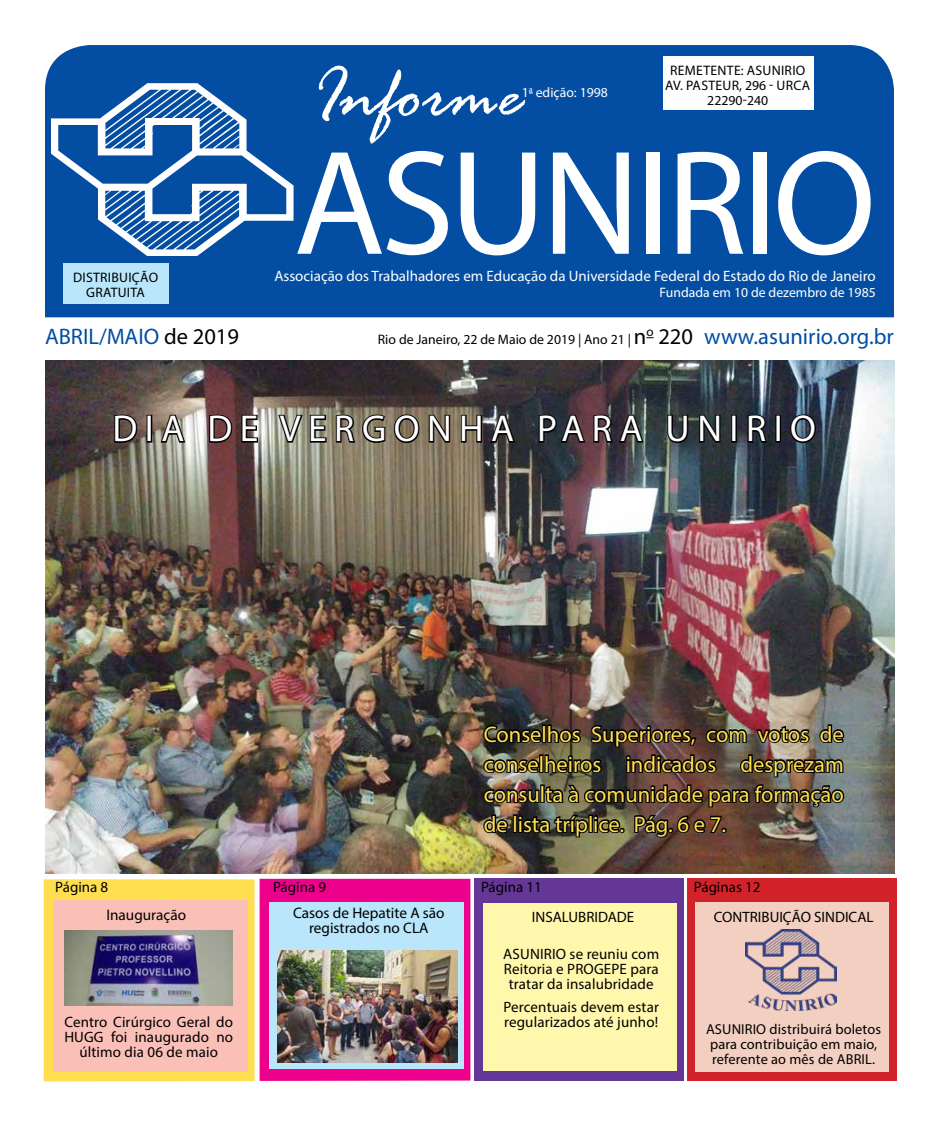
<style>
.page{position:relative;width:939px;height:1124px;background:#fff}
.page>*{position:absolute;margin:0;border:0;box-sizing:border-box;transform-origin:0 0}
.t1{font:150px "Myriad Pro";letter-spacing:-.035em;color:#fff}
.t2{font:italic 75.38px "Rage";color:#fff}
.t3{font:37.5px "Myriad Pro";letter-spacing:.2em;color:#fff}
.t4{font:22.5px/30px "Myriad Pro";color:#ffdf4f;text-align:justify}
.t5{font:22.5px "Myriad Pro";color:#034ea2}
.t6{font:22.5px "Myriad Pro";color:#000}
.t7{font:15.25px/15px "Myriad Pro";color:#000;text-align:center}
.t8{font:15px/15px "Myriad Pro";letter-spacing:.01em;color:#000}
.t9{font:15px "Myriad Pro";color:#fff}
.t10{font:14.38px/15px "Myriad Pro";letter-spacing:.01em;color:#000}
.t11{font:13.75px/15px "Myriad Pro";letter-spacing:.02em;color:#000;text-align:center}
.t12{font:13.75px "Myriad Pro";color:#fff}
.t13{font:13.75px "Myriad Pro";color:#000}
.s1{color:#000}
.s2{font-size:22.5px}
</style>
<div class="page">
<div style="left:260px;top:878px;width:210px;height:202px;background:#ec008c"></div>
<div style="left:269px;top:902px;width:195px;height:166px;background:#b9e6fa"></div>
<img style="left:45px;top:360px;width:849px;height:513px">
<div style="left:45px;top:45px;width:849px;height:272px;background:#034ea2"></div>
<svg style="left:51px;top:83px;width:243px;height:173px"></svg>
<div style="left:663px;top:56px;width:150px;height:54px;background:#fff"></div>
<div style="left:688px;top:878px;width:209px;height:201px;background:#d2232a"></div>
<div style="left:695px;top:901px;width:194px;height:170px;background:#f3cfc1"></div>
<div style="left:475px;top:878px;width:209px;height:201px;background:#643695"></div>
<div style="left:483px;top:903px;width:193px;height:167px;background:#fff7ac"></div>
<div style="left:44px;top:879px;width:211px;height:202px;background:#ffdf4f"></div>
<div style="left:63px;top:264px;width:106px;height:40px;background:#b9e6fa"></div>
<div style="left:53px;top:900px;width:195px;height:171px;background:#fabfb7"></div>
<img style="left:64px;top:930px;width:168px;height:75px">
<img style="left:277px;top:950px;width:180px;height:112px">
<img style="left:482px;top:633px;width:363px;height:294px">
<svg style="left:113px;top:413px;width:26px;height:31px"></svg>
<div style="left:147px;top:415px;width:5px;height:27px;border:2px solid #000"></div>
<svg style="left:159px;top:413px;width:28px;height:31px"></svg>
<svg style="left:207px;top:413px;width:26px;height:31px"></svg>
<svg style="left:240px;top:413px;width:19px;height:31px"></svg>
<svg style="left:277px;top:413px;width:51px;height:31px;background:#69695d"></svg>
<svg style="left:335px;top:413px;width:52px;height:31px;background:#504b3e"></svg>
<svg style="left:393px;top:413px;width:28px;height:31px"></svg>
<svg style="left:427px;top:412px;width:24px;height:33px"></svg>
<svg style="left:460px;top:413px;width:23px;height:31px"></svg>
<svg style="left:489px;top:413px;width:28px;height:31px"></svg>
<svg style="left:537px;top:413px;width:108px;height:31px;background:#2c262b"></svg>
<svg style="left:666px;top:413px;width:24px;height:31px"></svg>
<svg style="left:698px;top:412px;width:24px;height:33px"></svg>
<div style="left:731px;top:415px;width:6px;height:27px;border:2px solid #000"></div>
<svg style="left:746px;top:413px;width:24px;height:31px"></svg>
<div style="left:775px;top:415px;width:6px;height:27px;border:2px solid #000"></div>
<svg style="left:789px;top:413px;width:28px;height:31px"></svg>
<img style="left:746px;top:929px;width:91px;height:81px">
<h2 class="t2" style="left:312px;top:54px;width:211px">Informe</h2>
<p class="t12" style="left:522px;top:84px;width:87px">1<sup>a</sup> edição: 1998</p>
<p class="t11" style="left:665px;top:63px;width:146px">REMETENTE: ASUNIRIO<br>AV. PASTEUR, 296 - URCA<br>22290-240</p>
<p class="t11" style="left:73px;top:270px;width:87px">DISTRIBUIÇÃO<br>GRATUITA</p>
<h1 class="t1" style="left:294px;top:111px;width:584px">ASUNIRIO</h1>
<p class="t9" style="left:274px;top:266px;width:603px">Associação dos Trabalhadores em Educação da Universidade Federal do Estado do Rio de Janeiro</p>
<p class="t12" style="left:660px;top:284px;width:218px">Fundada em 10 de dezembro de 1985</p>
<h3 class="t5" style="left:45px;top:322px;width:195px">ABRIL/MAIO <span class="s1">de 2019</span></h3>
<p class="t13" style="left:378px;top:330px;width:270px">Rio de Janeiro, 22 de Maio de 2019 | Ano 21 | <span class="s2">n</span></p>
<h3 class="t5" style="left:704px;top:322px;width:191px">www.asunirio.org.br</h3>
<h3 class="t6" style="left:646px;top:322px;width:48px"><sup>o</sup> 220</h3>
<h3 class="t3" style="left:112px;top:405px;width:705px">DIA DE VERGONHA PARA UNIRIO</h3>
<p class="t8" style="left:55px;top:878px;width:55px">Página 8</p>
<p class="t7" style="left:106px;top:906px;width:81px">Inauguração</p>
<p class="t8" style="left:273px;top:878px;width:55px">Página 9</p>
<p class="t7" style="left:293px;top:905px;width:153px">Casos de Hepatite A são registrados no CLA</p>
<h3 class="t4" style="left:484px;top:718px;width:362px">Conselhos Superiores, com votos de conselheiros indicados desprezam consulta à comunidade para formação de lista tríplice. Pág. 6 e 7.</h3>
<p class="t8" style="left:532px;top:871px;width:104px;line-height:30px;text-indent:-51px">Página 11<br>INSALUBRIDADE</p>
<p class="t8" style="left:503px;top:946px;width:157px;text-align:center">ASUNIRIO se reuniu com<br>Reitoria e PROGEPE para tratar da insalubridade</p>
<p class="t8" style="left:504px;top:998px;width:157px">Percentuais devem estar</p>
<p class="t8" style="left:714px;top:871px;width:161px;line-height:30px;text-indent:-20px">Páginas 12<br>CONTRIBUIÇÃO SINDICAL</p>
<p class="t8" style="left:64px;top:1013px;width:170px">Centro Cirúrgico Geral do</p>
<p class="t8" style="left:504px;top:1013px;width:156px">regularizados até junho!</p>
<p class="t8" style="left:64px;top:1028px;width:170px;text-align:center">HUGG foi inaugurado no último dia 06 de maio</p>
<p class="t10" style="left:706px;top:1021px;width:177px">ASUNIRIO distribuirá boletos para contribuição em maio, referente ao mês de ABRIL.</p>
</div>
